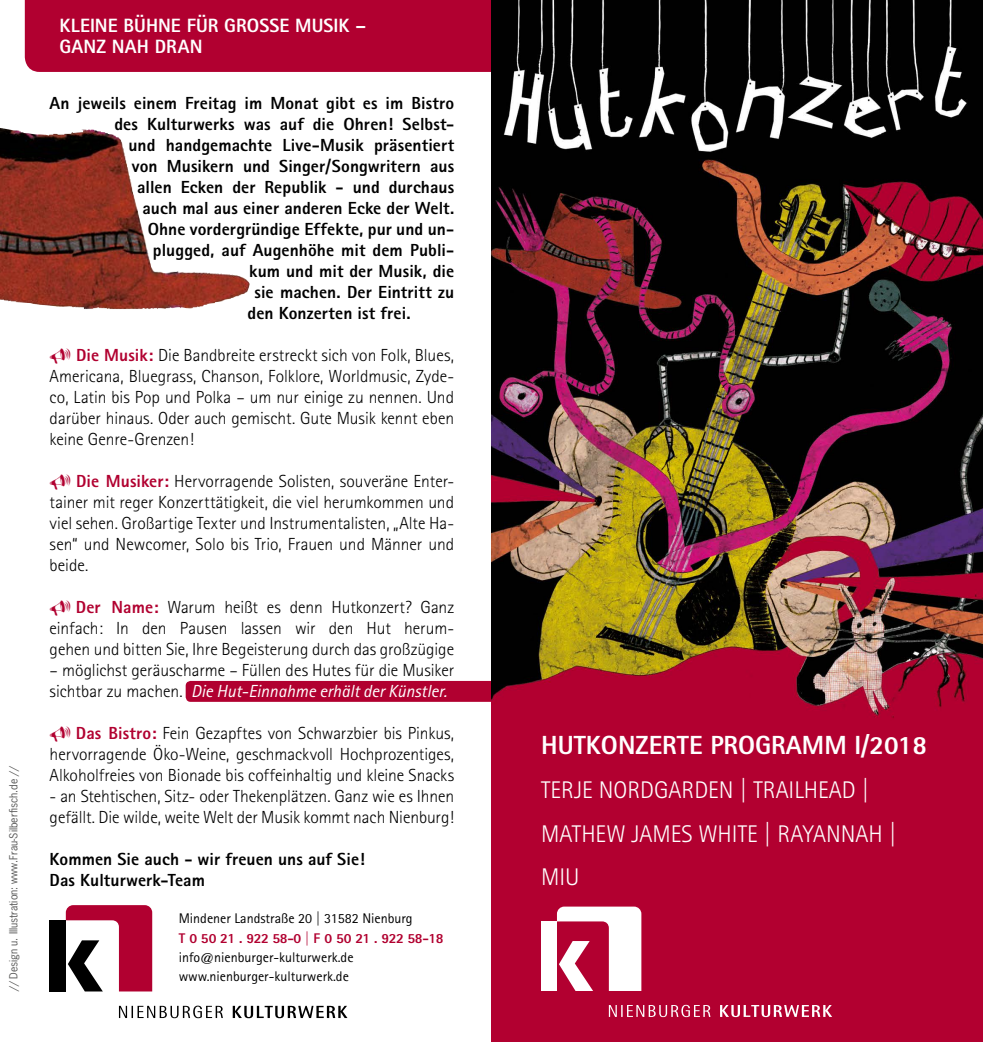
<style>
.page{position:relative;width:983px;height:1042px;background:#fff}
.page>*{position:absolute;margin:0;border:0;box-sizing:border-box;transform-origin:0 0}
.t1{font:800 26.25px "AT Rotis Sans Serif";color:#fff}
.t2{font:300 24.15px/43.8px "AT Rotis Sans Serif";color:#fff}
.t3{font:800 19.25px/21px "AT Rotis Sans Serif";letter-spacing:.005em;color:#fff}
.t4{font:300 17.5px/21px "AT Rotis Sans Serif";letter-spacing:-.005em;color:#000;text-align:justify}
.t5{font:800 17.5px/21px "AT Rotis Sans Serif";letter-spacing:.005em;color:#000}
.t6{font:14px/19.2px "AT Rotis Sans Serif";color:#000}
.t7{font:800 14px "AT Rotis Sans Serif";letter-spacing:-.025em;color:#b10030}
.t8{font:10.5px "News Gothic Std";color:#565655}
.s1{font-weight:800;color:#b10030}
.s2{font-weight:400;font-style:italic;color:#fff}
</style>
<div class="page">
<div style="left:186px;top:681px;width:305px;height:21px;background:#b10030"></div>
<div style="left:50px;top:920px;width:16px;height:71px;background:#000"></div>
<svg style="left:66px;top:905px;width:86px;height:86px"></svg>
<svg style="left:119px;top:1005px;width:228px;height:13px"></svg>
<div style="left:25px;top:0;width:466px;height:72px;background:#b10030"></div>
<img style="left:491px;top:0;width:491px;height:1042px">
<div style="left:541px;top:921px;width:16px;height:70px;background:#fff"></div>
<svg style="left:557px;top:906px;width:84px;height:85px"></svg>
<svg style="left:608px;top:1005px;width:224px;height:12px"></svg>
<img style="left:0;top:128px;width:250px;height:181px">
<p class="t8" style="left:7px;top:991px;width:227px;rotate:-90deg">// Design u. Illustration: www.Frau-Silberfisch.de //</p>
<p class="t3" style="left:60px;top:14px;width:308px">KLEINE BÜHNE FÜR GROSSE MUSIK –<br>GANZ NAH DRAN</p>
<p class="t5" style="left:50px;top:92px;width:406px">An jeweils einem Freitag im Monat gibt es im Bistro</p>
<p class="t5" style="left:114px;top:113px;width:341px">des Kulturwerks was auf die Ohren! Selbst-</p>
<p class="t5" style="left:128px;top:134px;width:327px">und handgemachte Live-Musik präsentiert</p>
<p class="t5" style="left:132px;top:155px;width:323px">von Musikern und Singer/Songwritern aus</p>
<p class="t5" style="left:137px;top:176px;width:318px">allen Ecken der Republik - und durchaus</p>
<p class="t5" style="left:142px;top:197px;width:313px">auch mal aus einer anderen Ecke der Welt.</p>
<p class="t5" style="left:148px;top:218px;width:308px">Ohne vordergründige Effekte, pur und un-</p>
<p class="t5" style="left:153px;top:239px;width:302px">plugged, auf Augenhöhe mit dem Publi-</p>
<p class="t5" style="left:249px;top:260px;width:206px">kum und mit der Musik, die</p>
<p class="t5" style="left:254px;top:281px;width:201px">sie machen. Der Eintritt zu</p>
<p class="t5" style="left:247px;top:302px;width:164px">den Konzerten ist frei.</p>
<p class="t4" style="left:50px;top:344px;width:406px;text-indent:26px"><span class="s1">Die Musik:</span> Die Bandbreite erstreckt sich von Folk, Blues, Americana, Bluegrass, Chanson, Folklore, Worldmusic, Zyde&shy;co, Latin bis Pop und Polka – um nur einige zu nennen. Und darüber hinaus. Oder auch gemischt. Gute Musik kennt eben keine Genre-Grenzen!</p>
<p class="t4" style="left:50px;top:470px;width:406px;text-indent:26px"><span class="s1">Die Musiker:</span> Hervorragende Solisten, souveräne Enter&shy;tainer mit reger Konzerttätigkeit, die viel herumkommen und viel sehen. Großartige Texter und Instrumentalisten, „Alte Ha&shy;sen“ und Newcomer, Solo bis Trio, Frauen und Männer und beide.</p>
<p class="t4" style="left:50px;top:596px;width:406px;text-indent:26px"><span class="s1">Der Name:</span> Warum heißt es denn Hutkonzert? Ganz einfach: In den Pausen lassen wir den Hut herum&shy;gehen und bitten Sie, Ihre Begeisterung durch das großzügige</p>
<p class="t4" style="left:50px;top:659px;width:406px">– möglichst geräuscharme – Füllen des Hutes für die Musiker sichtbar zu machen. <span class="s2">Die Hut-Einnahme erhält der Künstler.</span></p>
<p class="t4" style="left:50px;top:722px;width:406px;text-indent:26px"><span class="s1">Das Bistro:</span> Fein Gezapftes von Schwarzbier bis Pinkus, hervorragende Öko-Weine, geschmackvoll Hochprozentiges, Alkoholfreies von Bionade bis coffeinhaltig und kleine Snacks</p>
<p class="t4" style="left:50px;top:785px;width:406px">- an Stehtischen, Sitz- oder Thekenplätzen. Ganz wie es Ihnen gefällt. Die wilde, weite Welt der Musik kommt nach Nienburg!</p>
<p class="t5" style="left:50px;top:848px;width:317px">Kommen Sie auch - wir freuen uns auf Sie!<br>Das Kulturwerk-Team</p>
<p class="t6" style="left:179px;top:909px;width:235px">Mindener Landstraße 20 | 31582 Nienburg</p>
<p class="t7" style="left:179px;top:929px;width:266px">T 0 50 21 . 922 58-0 | F 0 50 21 . 922 58-18</p>
<p class="t6" style="left:179px;top:947px;width:176px">info@nienburger-kulturwerk.de www.nienburger-kulturwerk.de</p>
<h1 class="t1" style="left:541px;top:728px;width:387px">HUTKONZERTE PROGRAMM I/2018</h1>
<h2 class="t2" style="left:541px;top:768px;width:357px">TERJE NORDGARDEN | TRAILHEAD |<br>MATHEW JAMES WHITE | RAYANNAH |<br>MIU</h2>
</div>
